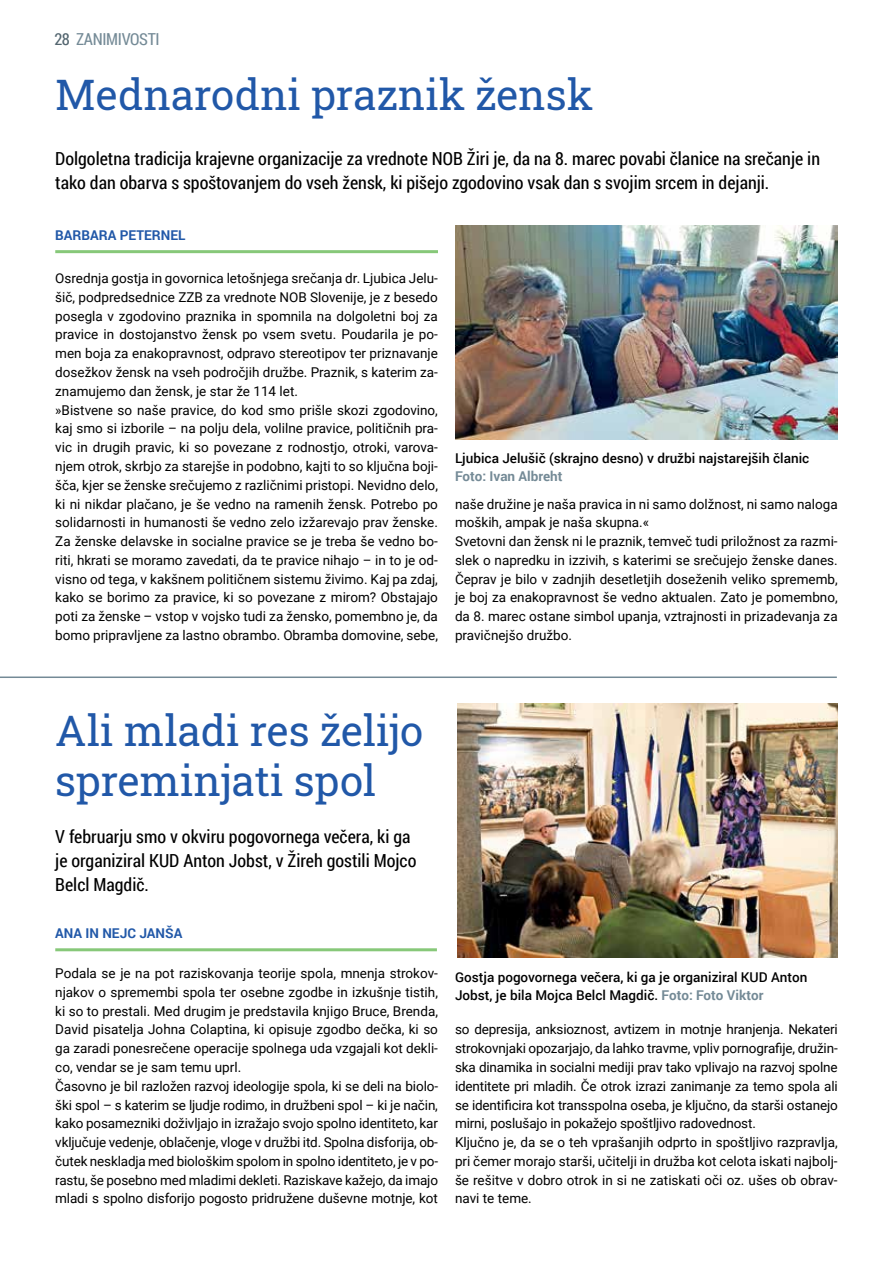
<style>
.page{position:relative;width:893px;height:1263px;background:#fff}
.page>*{position:absolute;margin:0;border:0;box-sizing:border-box;transform-origin:0 0}
.t1{font:42px/50.4px "Roboto Slab";color:#2158a8}
.t2{font:18px/24px "Roboto Condensed";color:#000}
.t3{font:16.5px "Roboto Condensed";letter-spacing:-.02em;color:#748a96}
.t4{font:13.5px/18.8px "Roboto";color:#000}
.t5{font:500 13.5px/18.3px "Roboto";color:#000}
.t6{font:700 13.5px "Roboto";color:#2158a8}
.t7{font:700 13.5px "Roboto";color:#748a96}
.s1{color:#546670}
.s2{font-weight:700;color:#748a96}
</style>
<div class="page">
<hr style="left:55px;top:250px;width:383px;height:3px;background:#87c879">
<img style="left:455px;top:225px;width:383px;height:215px">
<hr style="left:0;top:676px;width:837px;height:2px;background:#748a96">
<hr style="left:55px;top:948px;width:382px;height:3px;background:#87c879">
<img style="left:457px;top:703px;width:381px;height:255px">
<p class="t3" style="left:54px;top:27px;width:107px"><span class="s1">28</span> Zanimivosti</p>
<h1 class="t1" style="left:55px;top:69px;width:539px">Mednarodni praznik žensk</h1>
<h2 class="t2" style="left:55px;top:146px;width:766px">Dolgoletna tradicija krajevne organizacije za vrednote NOB Žiri je, da na 8. marec povabi članice na srečanje in tako dan obarva s spoštovanjem do vseh žensk, ki pišejo zgodovino vsak dan s svojim srcem in dejanji.</h2>
<p class="t6" style="left:55px;top:225px;width:132px">BARBARA PETERNEL</p>
<p class="t4" style="left:55px;top:268px;width:384px">Osrednja gostja in govornica letošnjega srečanja dr. Ljubica Jelu&shy;šič, podpredsednice ZZB za vrednote NOB Slovenije, je z besedo posegla v zgodovino praznika in spomnila na dolgoletni boj za pravice in dostojanstvo žensk po vsem svetu. Poudarila je po&shy;men boja za enakopravnost, odpravo stereotipov ter priznavanje dosežkov žensk na vseh področjih družbe. Praznik, s katerim za&shy;znamujemo dan žensk, je star že 114 let.<br>»Bistvene so naše pravice, do kod smo prišle skozi zgodovino, kaj smo si izborile – na polju dela, volilne pravice, političnih pra&shy;vic in drugih pravic, ki so povezane z rodnostjo, otroki, varova&shy;njem otrok, skrbjo za starejše in podobno, kajti to so ključna boji&shy;šča, kjer se ženske srečujemo z različnimi pristopi. Nevidno delo, ki ni nikdar plačano, je še vedno na ramenih žensk. Potrebo po solidarnosti in humanosti še vedno zelo izžarevajo prav ženske.<br>Za ženske delavske in socialne pravice se je treba še vedno bo&shy;riti, hkrati se moramo zavedati, da te pravice nihajo – in to je od&shy;visno od tega, v kakšnem političnem sistemu živimo. Kaj pa zdaj, kako se borimo za pravice, ki so povezane z mirom? Obstajajo poti za ženske – vstop v vojsko tudi za žensko, pomembno je, da bomo pripravljene za lastno obrambo. Obramba domovine, sebe,</p>
<p class="t5" style="left:455px;top:448px;width:356px">Ljubica Jelušič (skrajno desno) v družbi najstarejših članic</p>
<p class="t7" style="left:455px;top:467px;width:109px">FOTO: IVAN ALBREHT</p>
<p class="t4" style="left:455px;top:494px;width:384px">naše družine je naša pravica in ni samo dolžnost, ni samo naloga moških, ampak je naša skupna.«<br>Svetovni dan žensk ni le praznik, temveč tudi priložnost za razmi&shy;slek o napredku in izzivih, s katerimi se srečujejo ženske danes.<br>Čeprav je bilo v zadnjih desetletjih doseženih veliko sprememb, je boj za enakopravnost še vedno aktualen. Zato je pomembno, da 8. marec ostane simbol upanja, vztrajnosti in prizadevanja za pravičnejšo družbo.</p>
<h1 class="t1" style="left:55px;top:704px;width:370px">Ali mladi res želijo spreminjati spol</h1>
<h2 class="t2" style="left:55px;top:824px;width:363px">V februarju smo v okviru pogovornega večera, ki ga je organiziral KUD Anton Jobst, v Žireh gostili Mojco<br>Belcl Magdič.</h2>
<p class="t6" style="left:55px;top:923px;width:129px">ANA IN NEJC JANŠA</p>
<p class="t4" style="left:55px;top:963px;width:384px">Podala se je na pot raziskovanja teorije spola, mnenja strokov&shy;njakov o spremembi spola ter osebne zgodbe in izkušnje tistih, ki so to prestali. Med drugim je predstavila knjigo Bruce, Brenda, David pisatelja Johna Colaptina, ki opisuje zgodbo dečka, ki so ga zaradi ponesrečene operacije spolnega uda vzgajali kot dekli&shy;co, vendar se je sam temu uprl.<br>Časovno je bil razložen razvoj ideologije spola, ki se deli na biolo&shy;ški spol – s katerim se ljudje rodimo, in družbeni spol – ki je način, kako posamezniki doživljajo in izražajo svojo spolno identiteto, kar vključuje vedenje, oblačenje, vloge v družbi itd. Spolna disforija, ob&shy;čutek neskladja med biološkim spolom in spolno identiteto, je v po&shy;rastu, še posebno med mladimi dekleti. Raziskave kažejo, da imajo mladi s spolno disforijo pogosto pridružene duševne motnje, kot</p>
<p class="t5" style="left:455px;top:967px;width:354px">Gostja pogovornega večera, ki ga je organiziral KUD Anton<br>Jobst, je bila Mojca Belcl Magdič. <span class="s2">FOTO: FOTO VIKTOR</span></p>
<p class="t4" style="left:455px;top:1020px;width:384px">so depresija, anksioznost, avtizem in motnje hranjenja. Nekateri strokovnjaki opozarjajo, da lahko travme, vpliv pornografije, družin&shy;ska dinamika in socialni mediji prav tako vplivajo na razvoj spolne identitete pri mladih. Če otrok izrazi zanimanje za temo spola ali se identificira kot transspolna oseba, je ključno, da starši ostanejo mirni, poslušajo in pokažejo spoštljivo radovednost.<br>Ključno je, da se o teh vprašanjih odprto in spoštljivo razpravlja, pri čemer morajo starši, učitelji in družba kot celota iskati najbolj&shy;še rešitve v dobro otrok in si ne zatiskati oči oz. ušes ob obrav&shy;navi te teme.</p>
</div>
